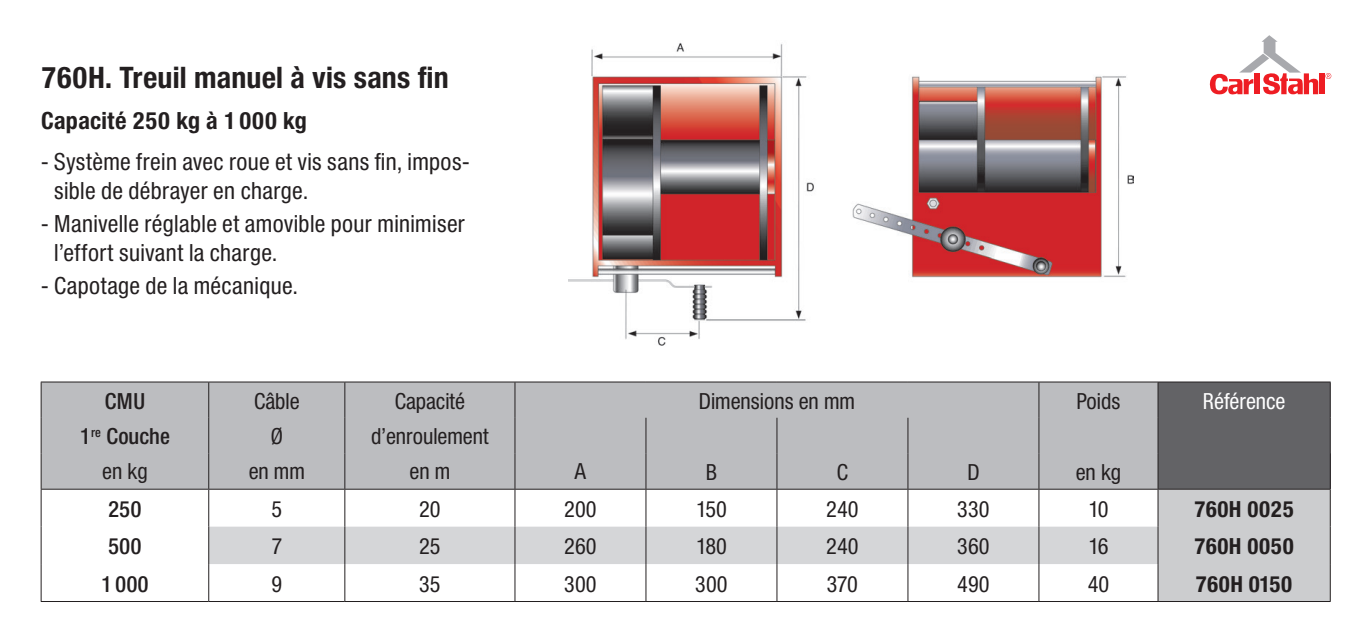
<style>
.page{position:relative;width:1372px;height:642px;background:#fff}
.page>*{position:absolute;margin:0;border:0;box-sizing:border-box;transform-origin:0 0}
.TXT_descriptif_coura{font:700 30px "Neue Helvetica Condensed BQ";letter-spacing:.005em;color:#231f20}
.TXT_descriptif_coura-2{font:24px/28.8px "Neue Helvetica Condensed BQ";letter-spacing:.015em;color:#231f20}
.TXT_descriptif_coura-3{font:700 24px "Neue Helvetica Condensed BQ";letter-spacing:.015em;color:#231f20}
.t1{font:22.5px "Neue Helvetica Condensed BQ";color:#231f20}
.t2{font:700 22.5px "Neue Helvetica Condensed BQ";color:#231f20}
.t3{font:500 22.5px "Neue Helvetica Condensed BQ";color:#231f20}
.t4{font:22.5px "Neue Helvetica Condensed BQ";color:#fff}
</style>
<div class="page">
<div style="left:1319px;top:73px;width:5px;height:21px;background:#ee1d23"></div>
<svg style="left:1210px;top:35px;width:108px;height:59px"></svg>
<svg style="left:1325px;top:73px;width:6px;height:6px"></svg>
<div style="left:42px;top:382px;width:1115px;height:107px;background:#bcbdc0"></div>
<div style="left:1158px;top:382px;width:171px;height:71px;background:#636366"></div>
<div style="left:1158px;top:453px;width:172px;height:36px;background:#636366"></div>
<div style="left:1158px;top:490px;width:171px;height:111px;background:#cccdcf"></div>
<div style="left:209px;top:526px;width:948px;height:38px;background:#d5d6d8"></div>
<hr style="left:41px;top:453px;width:1px;height:36px;background:#231f20">
<hr style="left:208px;top:453px;width:1px;height:36px;background:#231f20">
<hr style="left:344px;top:453px;width:1px;height:36px;background:#231f20">
<hr style="left:514px;top:453px;width:1px;height:36px;background:#231f20">
<hr style="left:645px;top:453px;width:1px;height:36px;background:#231f20">
<hr style="left:776px;top:453px;width:1px;height:36px;background:#231f20">
<hr style="left:907px;top:453px;width:1px;height:36px;background:#231f20">
<hr style="left:1038px;top:453px;width:1px;height:36px;background:#231f20">
<hr style="left:1157px;top:453px;width:1px;height:36px;background:#231f20">
<hr style="left:1329px;top:453px;width:1px;height:36px;background:#231f20">
<hr style="left:41px;top:489px;width:1px;height:37px;background:#231f20">
<hr style="left:41px;top:526px;width:1px;height:38px;background:#231f20">
<hr style="left:41px;top:381px;width:168px;height:1px;background:#231f20">
<hr style="left:41px;top:382px;width:1px;height:36px;background:#231f20">
<hr style="left:1039px;top:381px;width:119px;height:1px;background:#231f20">
<hr style="left:41px;top:418px;width:1px;height:35px;background:#231f20">
<hr style="left:41px;top:489px;width:168px;height:1px;background:#231f20">
<hr style="left:209px;top:489px;width:136px;height:1px;background:#231f20">
<hr style="left:345px;top:489px;width:170px;height:1px;background:#231f20">
<hr style="left:515px;top:489px;width:131px;height:1px;background:#231f20">
<hr style="left:1158px;top:489px;width:172px;height:1px;background:#231f20">
<hr style="left:208px;top:489px;width:1px;height:37px;background:#231f20">
<hr style="left:514px;top:489px;width:1px;height:37px;background:#231f20">
<hr style="left:646px;top:489px;width:131px;height:1px;background:#231f20">
<hr style="left:645px;top:489px;width:1px;height:37px;background:#231f20">
<hr style="left:777px;top:489px;width:131px;height:1px;background:#231f20">
<hr style="left:776px;top:489px;width:1px;height:37px;background:#231f20">
<hr style="left:908px;top:489px;width:131px;height:1px;background:#231f20">
<hr style="left:907px;top:489px;width:1px;height:37px;background:#231f20">
<hr style="left:1039px;top:489px;width:119px;height:1px;background:#231f20">
<hr style="left:1038px;top:489px;width:1px;height:37px;background:#231f20">
<hr style="left:1157px;top:489px;width:1px;height:37px;background:#231f20">
<hr style="left:1329px;top:489px;width:1px;height:37px;background:#231f20">
<hr style="left:208px;top:526px;width:1px;height:38px;background:#231f20">
<hr style="left:514px;top:526px;width:1px;height:38px;background:#231f20">
<hr style="left:645px;top:526px;width:1px;height:38px;background:#231f20">
<hr style="left:776px;top:526px;width:1px;height:38px;background:#231f20">
<hr style="left:907px;top:526px;width:1px;height:38px;background:#231f20">
<hr style="left:1038px;top:526px;width:1px;height:38px;background:#231f20">
<hr style="left:1157px;top:526px;width:1px;height:38px;background:#231f20">
<hr style="left:1329px;top:526px;width:1px;height:38px;background:#231f20">
<hr style="left:41px;top:564px;width:1px;height:37px;background:#231f20">
<hr style="left:208px;top:564px;width:1px;height:37px;background:#231f20">
<hr style="left:344px;top:564px;width:1px;height:37px;background:#231f20">
<hr style="left:514px;top:564px;width:1px;height:37px;background:#231f20">
<hr style="left:645px;top:564px;width:1px;height:37px;background:#231f20">
<hr style="left:776px;top:564px;width:1px;height:37px;background:#231f20">
<hr style="left:907px;top:564px;width:1px;height:37px;background:#231f20">
<hr style="left:1038px;top:564px;width:1px;height:37px;background:#231f20">
<hr style="left:1157px;top:564px;width:1px;height:37px;background:#231f20">
<hr style="left:1329px;top:564px;width:1px;height:37px;background:#231f20">
<hr style="left:209px;top:381px;width:136px;height:1px;background:#231f20">
<hr style="left:208px;top:382px;width:1px;height:36px;background:#231f20">
<hr style="left:345px;top:381px;width:170px;height:1px;background:#231f20">
<hr style="left:344px;top:382px;width:1px;height:36px;background:#231f20">
<hr style="left:515px;top:381px;width:131px;height:1px;background:#231f20">
<hr style="left:514px;top:382px;width:1px;height:36px;background:#231f20">
<hr style="left:646px;top:381px;width:131px;height:1px;background:#231f20">
<hr style="left:777px;top:381px;width:131px;height:1px;background:#231f20">
<hr style="left:908px;top:381px;width:131px;height:1px;background:#231f20">
<hr style="left:1038px;top:382px;width:1px;height:36px;background:#231f20">
<hr style="left:1158px;top:381px;width:172px;height:1px;background:#231f20">
<hr style="left:1157px;top:382px;width:1px;height:36px;background:#231f20">
<hr style="left:1329px;top:382px;width:1px;height:36px;background:#231f20">
<hr style="left:208px;top:418px;width:1px;height:35px;background:#231f20">
<hr style="left:344px;top:418px;width:1px;height:35px;background:#231f20">
<hr style="left:514px;top:418px;width:1px;height:35px;background:#231f20">
<hr style="left:645px;top:418px;width:1px;height:35px;background:#231f20">
<hr style="left:776px;top:418px;width:1px;height:35px;background:#231f20">
<hr style="left:907px;top:418px;width:1px;height:35px;background:#231f20">
<hr style="left:1038px;top:418px;width:1px;height:35px;background:#231f20">
<hr style="left:1157px;top:418px;width:1px;height:35px;background:#231f20">
<hr style="left:1329px;top:418px;width:1px;height:35px;background:#231f20">
<hr style="left:209px;top:601px;width:136px;height:1px;background:#231f20">
<hr style="left:345px;top:601px;width:170px;height:1px;background:#231f20">
<hr style="left:515px;top:601px;width:131px;height:1px;background:#231f20">
<hr style="left:646px;top:601px;width:131px;height:1px;background:#231f20">
<hr style="left:777px;top:601px;width:131px;height:1px;background:#231f20">
<hr style="left:908px;top:601px;width:131px;height:1px;background:#231f20">
<hr style="left:1039px;top:601px;width:119px;height:1px;background:#231f20">
<hr style="left:1158px;top:601px;width:172px;height:1px;background:#231f20">
<hr style="left:41px;top:601px;width:168px;height:1px;background:#231f20">
<hr style="left:344px;top:489px;width:1px;height:37px;background:#231f20">
<hr style="left:344px;top:526px;width:1px;height:38px;background:#231f20">
<img style="left:568px;top:42px;width:565px;height:304px">
<p class="TXT_descriptif_coura" style="left:41px;top:59px;width:409px">760H. Treuil manuel à vis sans fin</p>
<p class="TXT_descriptif_coura-3" style="left:41px;top:105px;width:267px">Capacité 250 kg à 1000 kg</p>
<p class="TXT_descriptif_coura-2" style="left:54px;top:148px;width:417px;text-indent:-13px">- Système frein avec roue et vis sans fin, impos&shy;sible de débrayer en charge.</p>
<p class="TXT_descriptif_coura-2" style="left:54px;top:209px;width:412px;text-indent:-13px">- Manivelle réglable et amovible pour minimiser l’effort suivant la charge.</p>
<p class="TXT_descriptif_coura-2" style="left:41px;top:271px;width:258px">- Capotage de la mécanique.</p>
<p class="t3" style="left:105px;top:387px;width:42px">CMU</p>
<p class="t1" style="left:254px;top:387px;width:47px">Câble</p>
<p class="t1" style="left:395px;top:387px;width:72px">Capacité</p>
<p class="t1" style="left:699px;top:387px;width:158px">Dimensions en mm</p>
<p class="t1" style="left:1076px;top:387px;width:45px">Poids</p>
<p class="t4" style="left:1203px;top:387px;width:84px">Référence</p>
<p class="t3" style="left:80px;top:423px;width:91px">1<sup>re</sup> Couche</p>
<p class="t1" style="left:271px;top:423px;width:14px">Ø</p>
<p class="t1" style="left:371px;top:423px;width:119px">d’enroulement</p>
<p class="t1" style="left:102px;top:457px;width:47px">en kg</p>
<p class="t1" style="left:249px;top:457px;width:58px">en mm</p>
<p class="t1" style="left:409px;top:457px;width:42px">en m</p>
<p class="t1" style="left:574px;top:457px;width:13px">A</p>
<p class="t1" style="left:706px;top:459px;width:13px">B</p>
<p class="t1" style="left:837px;top:459px;width:13px">C</p>
<p class="t1" style="left:967px;top:459px;width:14px">D</p>
<p class="t1" style="left:1075px;top:459px;width:47px">en kg</p>
<p class="t3" style="left:108px;top:495px;width:35px">250</p>
<p class="t1" style="left:271px;top:495px;width:12px">5</p>
<p class="t1" style="left:419px;top:495px;width:23px">20</p>
<p class="t1" style="left:564px;top:495px;width:34px">200</p>
<p class="t1" style="left:696px;top:495px;width:32px">150</p>
<p class="t1" style="left:826px;top:495px;width:34px">240</p>
<p class="t1" style="left:957px;top:495px;width:34px">330</p>
<p class="t1" style="left:1088px;top:495px;width:22px">10</p>
<p class="t2" style="left:1194px;top:495px;width:101px">760H 0025</p>
<p class="t3" style="left:108px;top:533px;width:35px">500</p>
<p class="t1" style="left:271px;top:533px;width:12px">7</p>
<p class="t1" style="left:419px;top:533px;width:23px">25</p>
<p class="t1" style="left:564px;top:533px;width:34px">260</p>
<p class="t1" style="left:696px;top:533px;width:32px">180</p>
<p class="t1" style="left:826px;top:533px;width:34px">240</p>
<p class="t1" style="left:957px;top:533px;width:34px">360</p>
<p class="t1" style="left:1088px;top:533px;width:22px">16</p>
<p class="t2" style="left:1194px;top:532px;width:101px">760H 0050</p>
<p class="t3" style="left:101px;top:570px;width:49px">1000</p>
<p class="t1" style="left:271px;top:570px;width:12px">9</p>
<p class="t1" style="left:419px;top:570px;width:23px">35</p>
<p class="t1" style="left:564px;top:570px;width:34px">300</p>
<p class="t1" style="left:695px;top:570px;width:34px">300</p>
<p class="t1" style="left:827px;top:570px;width:33px">370</p>
<p class="t1" style="left:957px;top:570px;width:34px">490</p>
<p class="t1" style="left:1087px;top:570px;width:23px">40</p>
<p class="t2" style="left:1195px;top:570px;width:99px">760H 0150</p>
</div>
